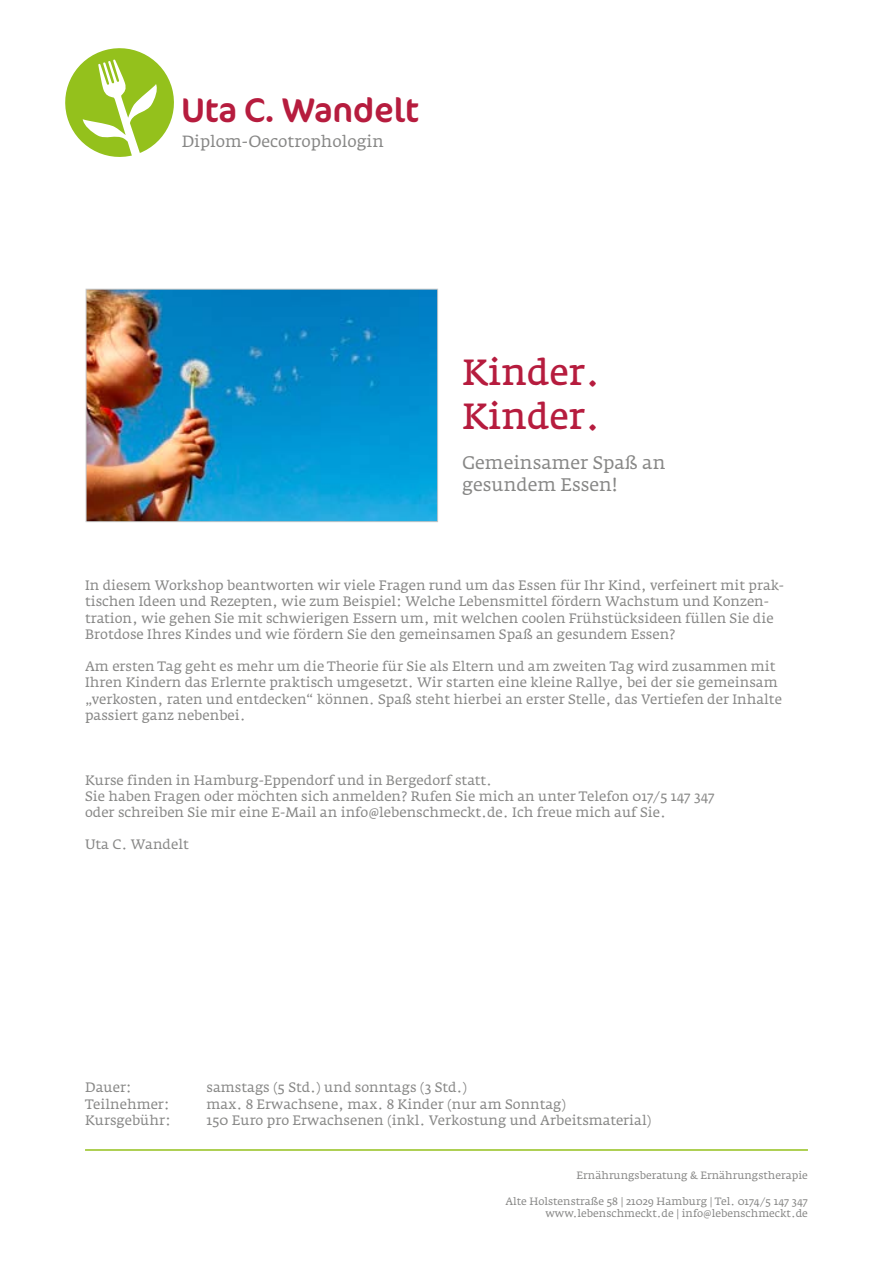
<style>
.page{position:relative;width:893px;height:1263px;background:#fff}
.page>*{position:absolute;margin:0;border:0;box-sizing:border-box;transform-origin:0 0}
.t1{font:36px/43.2px "Fedra Serif A Boldi";color:#b61c3e}
.t2{font:34.5px "Cocon";color:#b61c3e}
.t3{font:18px/21.6px "Fedra Serif A";color:#878786}
.t4{font:16.05px "Fedra Serif A";color:#878786}
.t5{font:13.5px/16.2px "Fedra Serif A";color:#878786}
.t6{font:10.5px/12.6px "Fedra Serif A";color:#878786;text-align:right}
</style>
<div class="page">
<svg style="left:65px;top:48px;width:109px;height:109px"></svg>
<hr style="left:85px;top:1149px;width:723px;height:2px;background:#94c11c">
<img style="left:88px;top:291px;width:348px;height:229px">
<div style="left:86px;top:289px;width:352px;height:233px;border:1px solid #c5c6c6"></div>
<h2 class="t2" style="left:182px;top:89px;width:239px">Uta C. Wandelt</h2>
<p class="t4" style="left:182px;top:132px;width:204px">Diplom-Oecotrophologin</p>
<h1 class="t1" style="left:462px;top:351px;width:140px">Kinder.<br>Kinder.</h1>
<h3 class="t3" style="left:462px;top:452px;width:205px">Gemeinsamer Spaß an gesundem Essen!</h3>
<p class="t5" style="left:85px;top:577px;width:700px">In diesem Workshop beantworten wir viele Fragen rund um das Essen für Ihr Kind, verfeinert mit prak&shy;tischen Ideen und Rezepten, wie zum Beispiel: Welche Lebensmittel fördern Wachstum und Konzen&shy;tration, wie gehen Sie mit schwierigen Essern um, mit welchen coolen Frühstücksideen füllen Sie die Brotdose Ihres Kindes und wie fördern Sie den gemeinsamen Spaß an gesundem Essen?</p>
<p class="t5" style="left:85px;top:658px;width:698px">Am ersten Tag geht es mehr um die Theorie für Sie als Eltern und am zweiten Tag wird zusammen mit Ihren Kindern das Erlernte praktisch umgesetzt. Wir starten eine kleine Rallye, bei der sie gemeinsam „verkosten, raten und entdecken“ können. Spaß steht hierbei an erster Stelle, das Vertiefen der Inhalte passiert ganz nebenbei.</p>
<p class="t5" style="left:85px;top:772px;width:631px">Kurse finden in Hamburg-Eppendorf und in Bergedorf statt.<br>Sie haben Fragen oder möchten sich anmelden? Rufen Sie mich an unter Telefon 017/5 147 347 oder schreiben Sie mir eine E-Mail an info@lebenschmeckt.de. Ich freue mich auf Sie.</p>
<p class="t5" style="left:85px;top:837px;width:105px">Uta C. Wandelt</p>
<p class="t5" style="left:85px;top:1080px;width:48px">Dauer:</p>
<p class="t5" style="left:207px;top:1080px;width:262px">samstags (5 Std.) und sonntags (3 Std.)</p>
<p class="t5" style="left:85px;top:1096px;width:86px">Teilnehmer:</p>
<p class="t5" style="left:207px;top:1096px;width:361px">max. 8 Erwachsene, max. 8 Kinder (nur am Sonntag)</p>
<p class="t5" style="left:85px;top:1112px;width:88px">Kursgebühr:</p>
<p class="t5" style="left:207px;top:1112px;width:446px">150 Euro pro Erwachsenen (inkl. Verkostung und Arbeitsmaterial)</p>
<p class="t6" style="left:577px;top:1169px;width:233px">Ernährungsberatung &amp; Ernährungstherapie</p>
<p class="t6" style="left:505px;top:1195px;width:304px">Alte Holstenstraße 58 | 21029 Hamburg | Tel. 0174/5 147 347 www.lebenschmeckt.de | info@lebenschmeckt.de</p>
</div>
